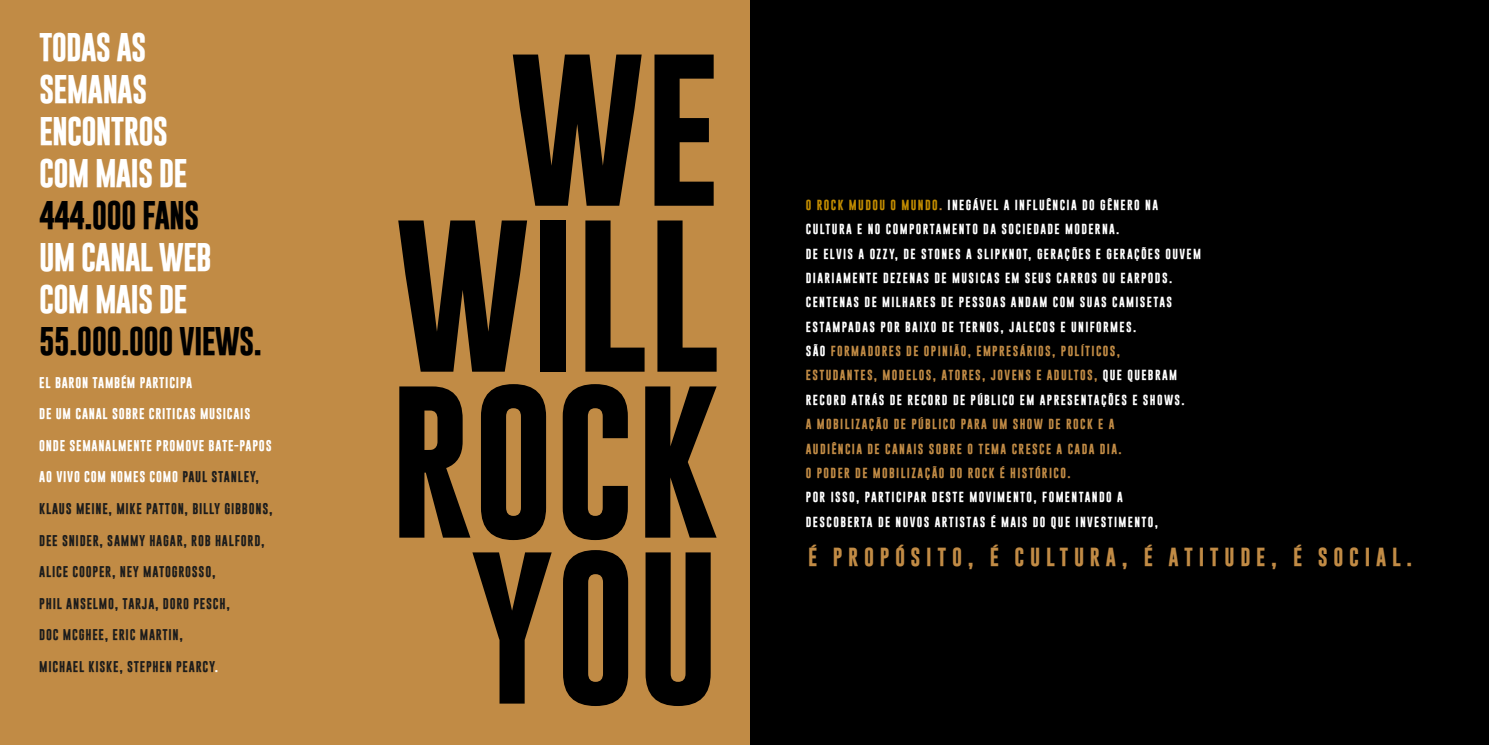
<style>
.page{position:relative;width:1489px;height:745px;background:#fff}
.page>*{position:absolute;margin:0;border:0;box-sizing:border-box;transform-origin:0 0}
.t1{font:700 154.44px/165.7px "Gobold";color:#000;text-align:right}
.t2{font:700 28.88px/42px "Gobold";letter-spacing:-.03em;color:#fff}
.t3{font:700 28.88px "Gobold";letter-spacing:-.03em;color:#000}
.t4{font:700 18.9px "Gobold";letter-spacing:.3em;color:#c18b45}
.t5{font:700 11.29px "Gobold";letter-spacing:.065em;color:#1c1c1c}
.t6{font:700 11.29px "Gobold";letter-spacing:.065em;color:#fff}
.t7{font:700 10.59px "Gobold";letter-spacing:.13em;color:#fff}
.t8{font:700 10.59px "Gobold";letter-spacing:.13em;color:#c18b45}
.s1{color:#1c1c1c}
.s2{color:#fff}
.s3{color:#c18b00}
.s4{color:#c18b43}
</style>
<div class="page">
<div style="left:750px;top:0;width:738px;height:744px;background:#000"></div>
<div style="left:0;top:0;width:749px;height:744px;background:#c18b45"></div>
<h2 class="t2" style="left:39px;top:26px;width:150px">TODAS AS<br>SEMANAS<br>ENCONTROS<br>COM MAIS DE</h2>
<h2 class="t3" style="left:39px;top:196px;width:162px">444.000 FANS</h2>
<h2 class="t2" style="left:39px;top:236px;width:174px">UM CANAL WEB<br>COM MAIS DE</h2>
<h2 class="t3" style="left:39px;top:322px;width:224px">55.000.000 VIEWS.</h2>
<p class="t6" style="left:39px;top:375px;width:154px">EL BARON TAMBÉM PARTICIPA</p>
<p class="t6" style="left:39px;top:406px;width:212px">DE UM CANAL SOBRE CRITICAS MUSICAIS</p>
<p class="t6" style="left:39px;top:438px;width:234px">ONDE SEMANALMENTE PROMOVE BATE-PAPOS</p>
<p class="t6" style="left:39px;top:469px;width:221px">AO VIVO COM NOMES COMO <span class="s1">PAUL STANLEY,</span></p>
<p class="t5" style="left:39px;top:501px;width:235px">KLAUS MEINE, MIKE PATTON, BILLY GIBBONS,</p>
<p class="t5" style="left:39px;top:532px;width:227px">DEE SNIDER, SAMMY HAGAR, ROB HALFORD,</p>
<p class="t5" style="left:39px;top:564px;width:178px">ALICE COOPER, NEY MATOGROSSO,</p>
<p class="t5" style="left:39px;top:595px;width:192px">PHIL ANSELMO, TARJA, DORO PESCH,</p>
<p class="t5" style="left:39px;top:627px;width:145px">DOC MCGHEE, ERIC MARTIN,</p>
<p class="t5" style="left:39px;top:658px;width:180px">MICHAEL KISKE, STEPHEN PEARCY<span class="s2">.</span></p>
<h1 class="t1" style="left:389px;top:48px;width:332px">WE<br>WILL<br>ROCK<br>YOU</h1>
<p class="t7" style="left:805px;top:198px;width:353px"><span class="s3">O ROCK MUDOU O MUNDO</span><span class="s4">.</span> INEGÁVEL A INFLUÊNCIA DO GÊNERO NA</p>
<p class="t7" style="left:805px;top:222px;width:315px">CULTURA E NO COMPORTAMENTO DA SOCIEDADE MODERNA.</p>
<p class="t7" style="left:805px;top:246px;width:396px">DE ELVIS A OZZY, DE STONES A SLIPKNOT, GERAÇÕES E GERAÇÕES OUVEM</p>
<p class="t7" style="left:805px;top:271px;width:368px">DIARIAMENTE DEZENAS DE MUSICAS EM SEUS CARROS OU EARPODS.</p>
<p class="t7" style="left:805px;top:295px;width:368px">CENTENAS DE MILHARES DE PESSOAS ANDAM COM SUAS CAMISETAS</p>
<p class="t7" style="left:805px;top:319px;width:332px">ESTAMPADAS POR BAIXO DE TERNOS, JALECOS E UNIFORMES.</p>
<p class="t8" style="left:805px;top:344px;width:316px"><span class="s2">SÃO</span> FORMADORES DE OPINIÃO, EMPRESÁRIOS, POLÍTICOS,</p>
<p class="t8" style="left:805px;top:368px;width:373px">ESTUDANTES, MODELOS, ATORES, JOVENS E ADULTOS, <span class="s2">QUE QUEBRAM</span></p>
<p class="t7" style="left:805px;top:392px;width:380px">RECORD ATRÁS DE RECORD DE PÚBLICO EM APRESENTAÇÕES E SHOWS.</p>
<p class="t8" style="left:805px;top:417px;width:310px">A MOBILIZAÇÃO DE PÚBLICO PARA UM SHOW DE ROCK E A</p>
<p class="t8" style="left:805px;top:441px;width:317px">AUDIÊNCIA DE CANAIS SOBRE O TEMA CRESCE A CADA DIA.</p>
<p class="t8" style="left:805px;top:465px;width:266px">O PODER DE MOBILIZAÇÃO DO ROCK É HISTÓRICO.</p>
<p class="t7" style="left:805px;top:490px;width:318px">POR ISSO, PARTICIPAR DESTE MOVIMENTO, FOMENTANDO A</p>
<p class="t7" style="left:805px;top:514px;width:354px">DESCOBERTA DE NOVOS ARTISTAS É MAIS DO QUE INVESTIMENTO,</p>
<h3 class="t4" style="left:808px;top:544px;width:605px">É PROPÓSITO, É CULTURA, É ATITUDE, É SOCIAL.</h3>
</div>
